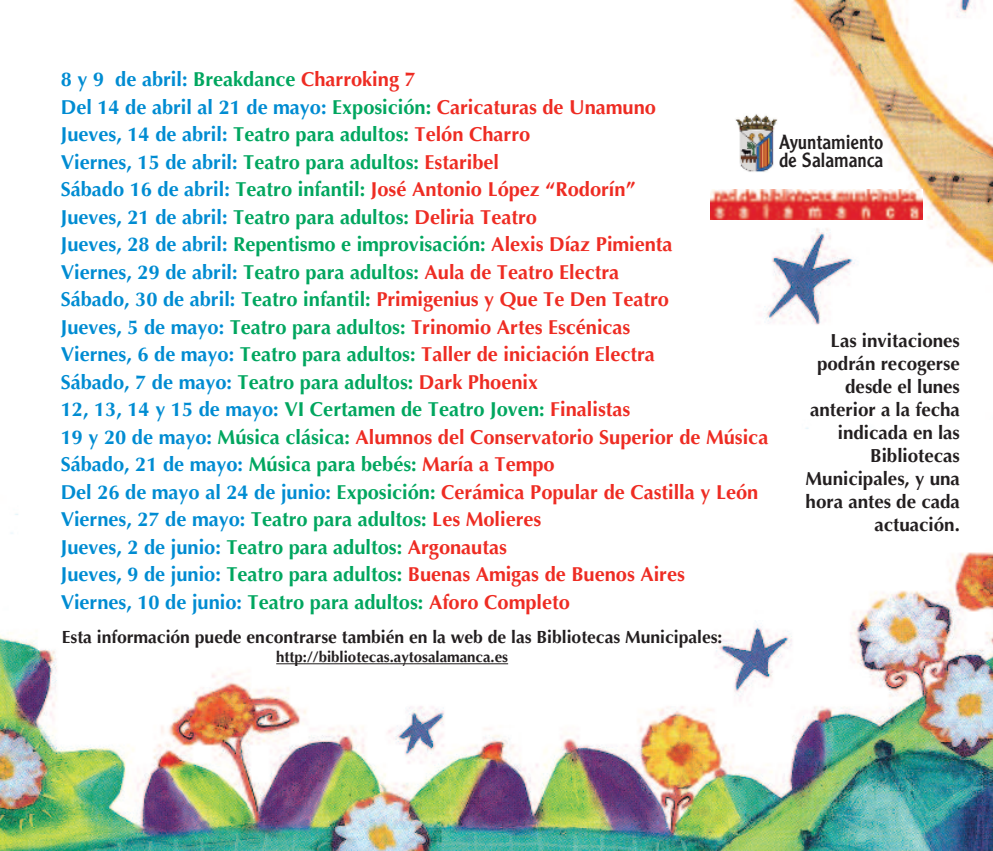
<style>
.page{position:relative;width:993px;height:851px;background:#fff}
.page>*{position:absolute;margin:0;border:0;box-sizing:border-box;transform-origin:0 0}
.t1{font:700 20px/27.5px "Optima";color:#ee2c23}
.t2{font:20px/17.5px "Clearface Gothic LT Std";color:#231f20}
.t3{font:700 18.75px/23px "Optima";color:#231f20;text-align:right}
.t4{font:700 17.5px "Optima";color:#231f20}
.t5{font:700 15px "Optima";color:#231f20}
.s1{color:#008cd2}
.s2{color:#00a65f}
</style>
<div class="page">
<img style="left:0;top:0;width:992px;height:850px">
<hr style="left:276px;top:663px;width:232px;height:1px;background:#231f20">
<img style="left:710px;top:189px;width:211px;height:31px">
<img style="left:732px;top:112px;width:45px;height:63px">
<p class="t1" style="left:61px;top:66px;width:709px"><span class="s1">8 y 9 de abril:</span> <span class="s2">Breakdance</span> Charroking 7<br><span class="s1">Del 14 de abril al 21 de mayo:</span> <span class="s2">Exposición:</span> Caricaturas de Unamuno<br><span class="s1">Jueves, 14 de abril:</span> <span class="s2">Teatro para adultos:</span> Telón Charro<br><span class="s1">Viernes, 15 de abril:</span> <span class="s2">Teatro para adultos:</span> Estaribel<br><span class="s1">Sábado 16 de abril:</span> <span class="s2">Teatro infantil:</span> José Antonio López “Rodorín”<br><span class="s1">Jueves, 21 de abril:</span> <span class="s2">Teatro para adultos:</span> Deliria Teatro<br><span class="s1">Jueves, 28 de abril:</span> <span class="s2">Repentismo e improvisación:</span> Alexis Díaz Pimienta<br><span class="s1">Viernes, 29 de abril:</span> <span class="s2">Teatro para adultos:</span> Aula de Teatro Electra<br><span class="s1">Sábado, 30 de abril:</span> <span class="s2">Teatro infantil:</span> Primigenius y Que Te Den Teatro<br><span class="s1">Jueves, 5 de mayo:</span> <span class="s2">Teatro para adultos:</span> Trinomio Artes Escénicas<br><span class="s1">Viernes, 6 de mayo:</span> <span class="s2">Teatro para adultos:</span> Taller de iniciación Electra<br><span class="s1">Sábado, 7 de mayo:</span> <span class="s2">Teatro para adultos:</span> Dark Phoenix<br><span class="s1">12, 13, 14 y 15 de mayo:</span> <span class="s2">VI Certamen de Teatro Joven:</span> Finalistas<br><span class="s1">19 y 20 de mayo:</span> <span class="s2">Música clásica:</span> Alumnos del Conservatorio Superior de Música <span class="s1">Sábado, 21 de mayo:</span> <span class="s2">Música para bebés:</span> María a Tempo<br><span class="s1">Del 26 de mayo al 24 de junio:</span> <span class="s2">Exposición:</span> Cerámica Popular de Castilla y León <span class="s1">Viernes, 27 de mayo:</span> <span class="s2">Teatro para adultos:</span> Les Molieres<br><span class="s1">Jueves, 2 de junio:</span> <span class="s2">Teatro para adultos:</span> Argonautas<br><span class="s1">Jueves, 9 de junio:</span> <span class="s2">Teatro para adultos:</span> Buenas Amigas de Buenos Aires<br><span class="s1">Viernes, 10 de junio:</span> <span class="s2">Teatro para adultos:</span> Aforo Completo</p>
<p class="t4" style="left:62px;top:626px;width:662px">Esta información puede encontrarse también en la web de las Bibliotecas Municipales:</p>
<p class="t5" style="left:276px;top:648px;width:233px">http://bibliotecas.aytosalamanca.es</p>
<p class="t2" style="left:778px;top:135px;width:106px">Ayuntamiento de Salamanca</p>
<p class="t3" style="left:805px;top:330px;width:156px">Las invitaciones podrán recogerse desde el lunes anterior a la fecha indicada en las<br>Bibliotecas<br>Municipales, y una hora antes de cada actuación.</p>
</div>
